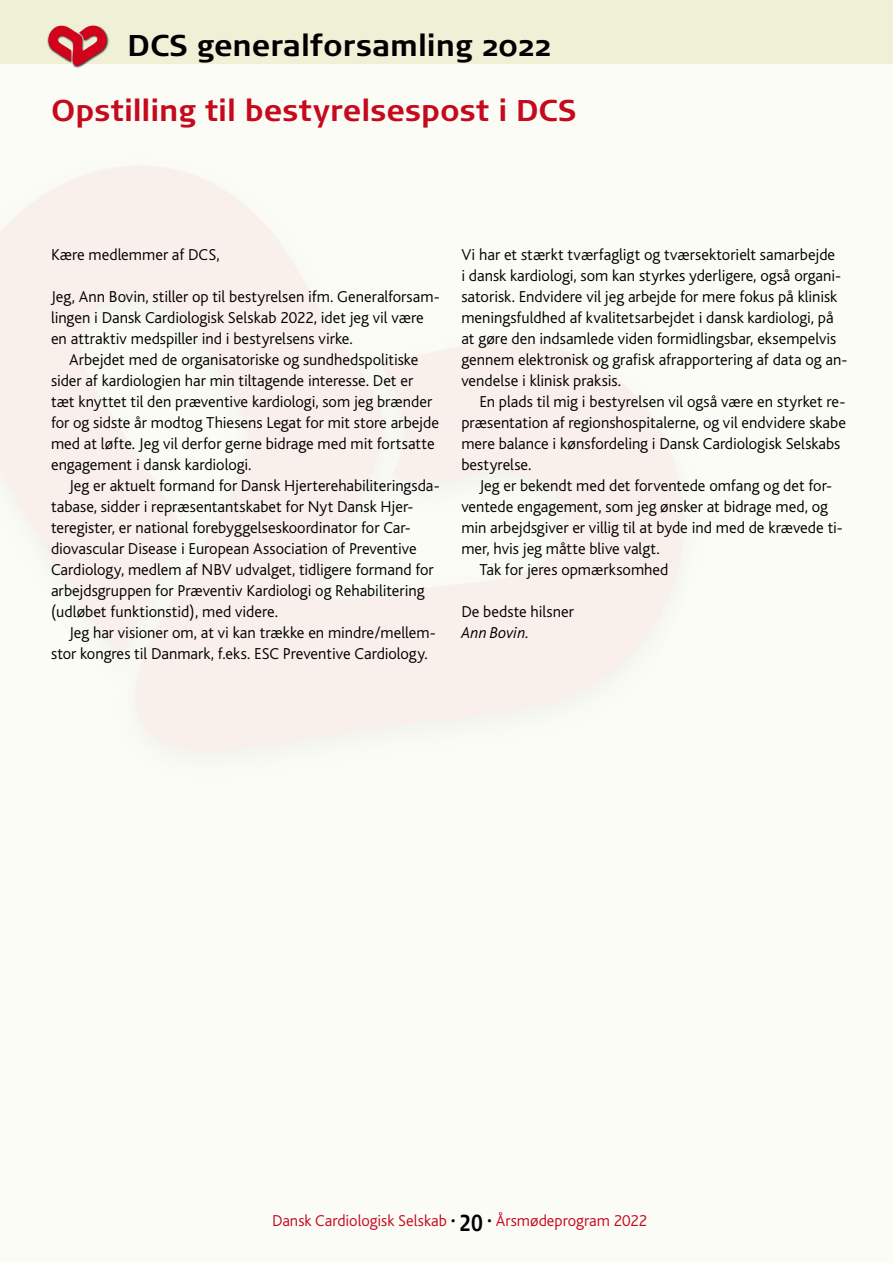
<style>
.page{position:relative;width:893px;height:1263px;background:#fcfcf7}
.page>*{position:absolute;margin:0;border:0;box-sizing:border-box;transform-origin:0 0}
.t1{font:700 30px "Signa Normal";color:#c50a1d}
.t2{font:700 30px "Signa Normal";color:#000}
.t3{font:300 16.5px/21px "Bliss";color:#000}
.t4{font:300 16.5px "Bliss";color:#c50a1d}
.t5{font:italic 300 16.5px "Bliss";letter-spacing:.005em;color:#000}
.s1{color:#000}
.s2{font-family:"Signa Column";font-weight:700;font-size:23.1px;color:#000}
</style>
<div class="page">
<div style="left:0;top:0;width:893px;height:64px;background:#f0f0d7"></div>
<svg style="left:0;top:166px;width:684px;height:584px;fill:#f9f0ec"></svg>
<img style="left:59px;top:25px;width:50px;height:43px">
<svg style="left:48px;top:26px;width:59px;height:40px"></svg>
<h1 class="t2" style="left:128px;top:28px;width:424px">DCS generalforsamling 2022</h1>
<h1 class="t1" style="left:51px;top:93px;width:527px">Opstilling til bestyrelsespost i DCS</h1>
<p class="t3" style="left:51px;top:245px;width:170px">Kære medlemmer af DCS,</p>
<p class="t3" style="left:51px;top:287px;width:390px">Jeg, Ann Bovin, stiller op til bestyrelsen ifm. Generalforsam&shy;lingen i Dansk Cardiologisk Selskab 2022, idet jeg vil være en attraktiv medspiller ind i bestyrelsens virke.</p>
<p class="t3" style="left:51px;top:350px;width:389px;text-indent:18px">Arbejdet med de organisatoriske og sundhedspolitiske sider af kardiologien har min tiltagende interesse. Det er tæt knyttet til den præventive kardiologi, som jeg brænder for og sidste år modtog Thiesens Legat for mit store arbejde med at løfte. Jeg vil derfor gerne bidrage med mit fortsatte engagement i dansk kardiologi.</p>
<p class="t3" style="left:51px;top:476px;width:390px;text-indent:18px">Jeg er aktuelt formand for Dansk Hjerterehabiliteringsda&shy;tabase, sidder i repræsentantskabet for Nyt Dansk Hjer&shy;teregister, er national forebyggelseskoordinator for Car&shy;diovascular Disease i European Association of Preventive Cardiology, medlem af NBV udvalget, tidligere formand for arbejdsgruppen for Præventiv Kardiologi og Rehabilitering (udløbet funktionstid), med videre.</p>
<p class="t3" style="left:51px;top:623px;width:386px;text-indent:18px">Jeg har visioner om, at vi kan trække en mindre/mellem&shy;stor kongres til Danmark, f.eks. ESC Preventive Cardiology.</p>
<p class="t3" style="left:461px;top:245px;width:388px">Vi har et stærkt tværfagligt og tværsektorielt samarbejde<br>i dansk kardiologi, som kan styrkes yderligere, også organi&shy;satorisk. Endvidere vil jeg arbejde for mere fokus på klinisk meningsfuldhed af kvalitetsarbejdet i dansk kardiologi, på at gøre den indsamlede viden formidlingsbar, eksempelvis gennem elektronisk og grafisk afrapportering af data og an&shy;vendelse i klinisk praksis.</p>
<p class="t3" style="left:461px;top:392px;width:386px;text-indent:18px">En plads til mig i bestyrelsen vil også være en styrket re&shy;præsentation af regionshospitalerne, og vil endvidere skabe mere balance i kønsfordeling i Dansk Cardiologisk Selskabs bestyrelse.</p>
<p class="t3" style="left:479px;top:476px;width:354px">Jeg er bekendt med det forventede omfang og det for-</p>
<p class="t3" style="left:461px;top:497px;width:368px">ventede engagement, som jeg ønsker at bidrage med, og</p>
<p class="t3" style="left:461px;top:518px;width:383px">min arbejdsgiver er villig til at byde ind med de krævede ti-</p>
<p class="t3" style="left:461px;top:539px;width:200px">mer, hvis jeg måtte blive valgt.</p>
<p class="t3" style="left:479px;top:560px;width:191px">Tak for jeres opmærksomhed</p>
<p class="t3" style="left:461px;top:602px;width:114px">De bedste hilsner</p>
<p class="t5" style="left:461px;top:624px;width:70px">Ann Bovin.</p>
<p class="t4" style="left:272px;top:1212px;width:377px">Dansk Cardiologisk Selskab <span class="s1">•</span> <span class="s2">20</span> <span class="s1">•</span> Årsmødeprogram 2022</p>
</div>
